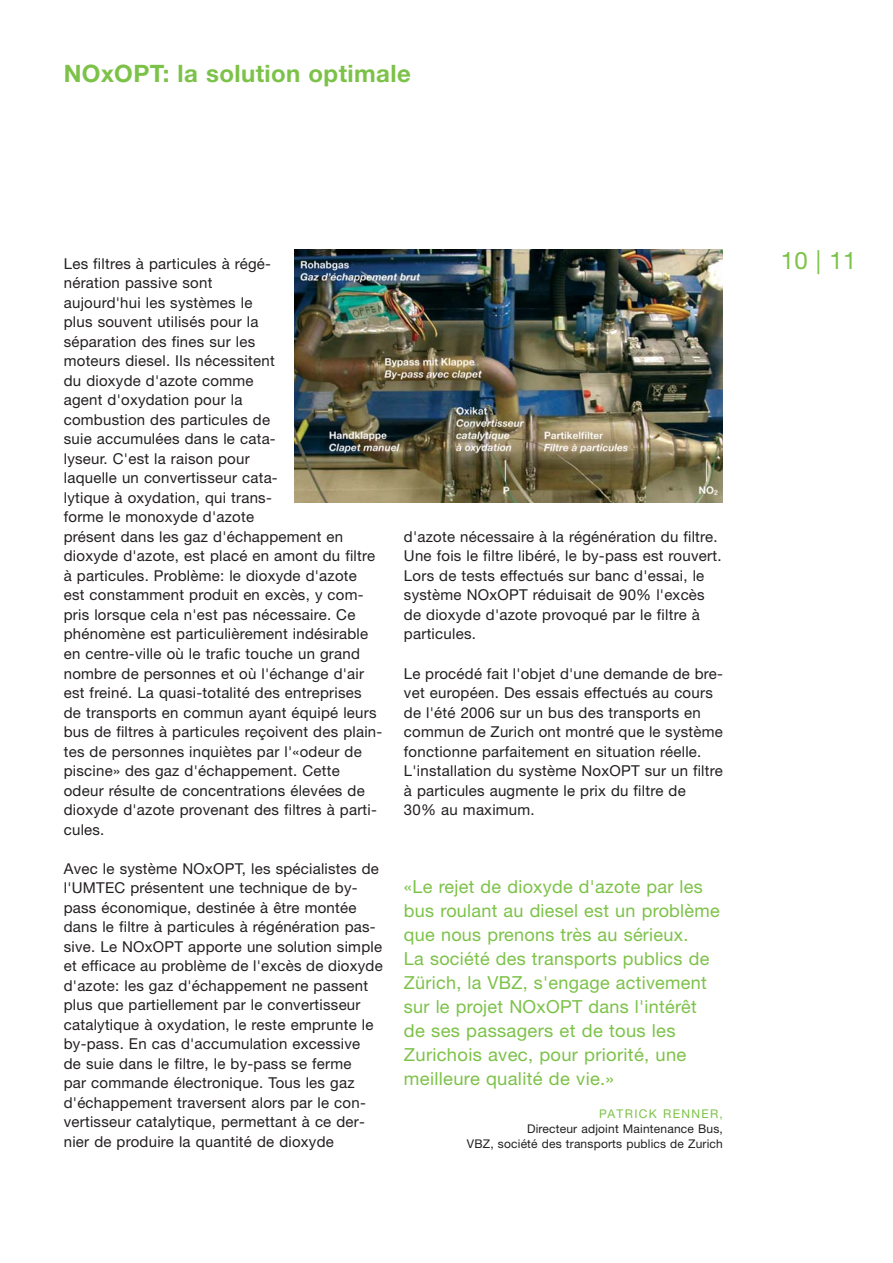
<style>
.page{position:relative;width:893px;height:1263px;background:#fff}
.page>*{position:absolute;margin:0;border:0;box-sizing:border-box;transform-origin:0 0}
.t1{font:700 24px "Helvetica Neue LT Std";letter-spacing:.015em;color:#7cc248}
.t2{font:24px "Helvetica Neue LT Std";color:#7cc248}
.t3{font:18px/24px "Helvetica Neue LT Std";letter-spacing:.015em;color:#7cc248}
.t4{font:15px/19.5px "Helvetica Neue LT Std";letter-spacing:.015em;color:#231f20}
.t5{font:12px/15px "Helvetica Neue LT Std";letter-spacing:.015em;color:#231f20;text-align:right}
.t6{font:12px "Helvetica Neue LT Std";letter-spacing:.11em;color:#7cc248}
</style>
<div class="page">
<img style="left:295px;top:249px;width:428px;height:254px">
<h1 class="t1" style="left:64px;top:65px;width:348px">NOxOPT: la solution optimale</h1>
<p class="t4" style="left:64px;top:255px;width:320px">Les filtres à particules à régé-<br>nération passive sont<br>aujourd'hui les systèmes le<br>plus souvent utilisés pour la<br>séparation des fines sur les<br>moteurs diesel. Ils nécessitent<br>du dioxyde d'azote comme<br>agent d'oxydation pour la<br>combustion des particules de<br>suie accumulées dans le cata-<br>lyseur. C'est la raison pour<br>laquelle un convertisseur cata-<br>lytique à oxydation, qui trans-<br>forme le monoxyde d'azote<br>présent dans les gaz d'échappement en dioxyde d'azote, est placé en amont du filtre à particules. Problème: le dioxyde d'azote<br>est constamment produit en excès, y com&shy;pris lorsque cela n'est pas nécessaire. Ce phénomène est particulièrement indésirable en centre-ville où le trafic touche un grand nombre de personnes et où l'échange d'air est freiné. La quasi-totalité des entreprises de transports en commun ayant équipé leurs bus de filtres à particules reçoivent des plain&shy;tes de personnes inquiètes par l'«odeur de piscine» des gaz d'échappement. Cette odeur résulte de concentrations élevées de dioxyde d'azote provenant des filtres à parti&shy;cules.</p>
<p class="t4" style="left:64px;top:860px;width:320px">Avec le système NOxOPT, les spécialistes de l'UMTEC présentent une technique de by&shy;pass économique, destinée à être montée dans le filtre à particules à régénération pas&shy;sive. Le NOxOPT apporte une solution simple et efficace au problème de l'excès de dioxyde d'azote: les gaz d'échappement ne passent plus que partiellement par le convertisseur catalytique à oxydation, le reste emprunte le by-pass. En cas d'accumulation excessive<br>de suie dans le filtre, le by-pass se ferme<br>par commande électronique. Tous les gaz d'échappement traversent alors par le con&shy;vertisseur catalytique, permettant à ce der&shy;nier de produire la quantité de dioxyde</p>
<p class="t4" style="left:404px;top:528px;width:319px">d'azote nécessaire à la régénération du filtre.<br>Une fois le filtre libéré, le by-pass est rouvert.<br>Lors de tests effectués sur banc d'essai, le système NOxOPT réduisait de 90% l'excès de dioxyde d'azote provoqué par le filtre à particules.</p>
<p class="t4" style="left:404px;top:665px;width:320px">Le procédé fait l'objet d'une demande de bre&shy;vet européen. Des essais effectués au cours de l'été 2006 sur un bus des transports en commun de Zurich ont montré que le système fonctionne parfaitement en situation réelle.<br>L'installation du système NoxOPT sur un filtre à particules augmente le prix du filtre de<br>30% au maximum.</p>
<p class="t3" style="left:404px;top:876px;width:317px">«Le rejet de dioxyde d'azote par les bus roulant au diesel est un problème que nous prenons très au sérieux.<br>La société des transports publics de Zürich, la VBZ, s'engage activement sur le projet NOxOPT dans l'intérêt de ses passagers et de tous les Zurichois avec, pour priorité, une meilleure qualité de vie.»</p>
<p class="t6" style="left:599px;top:1110px;width:125px">PATRICK RENNER,</p>
<p class="t5" style="left:467px;top:1122px;width:257px">Directeur adjoint Maintenance Bus,<br>VBZ, société des transports publics de Zurich</p>
<h1 class="t2" style="left:781px;top:252px;width:77px">10 | 11</h1>
</div>
